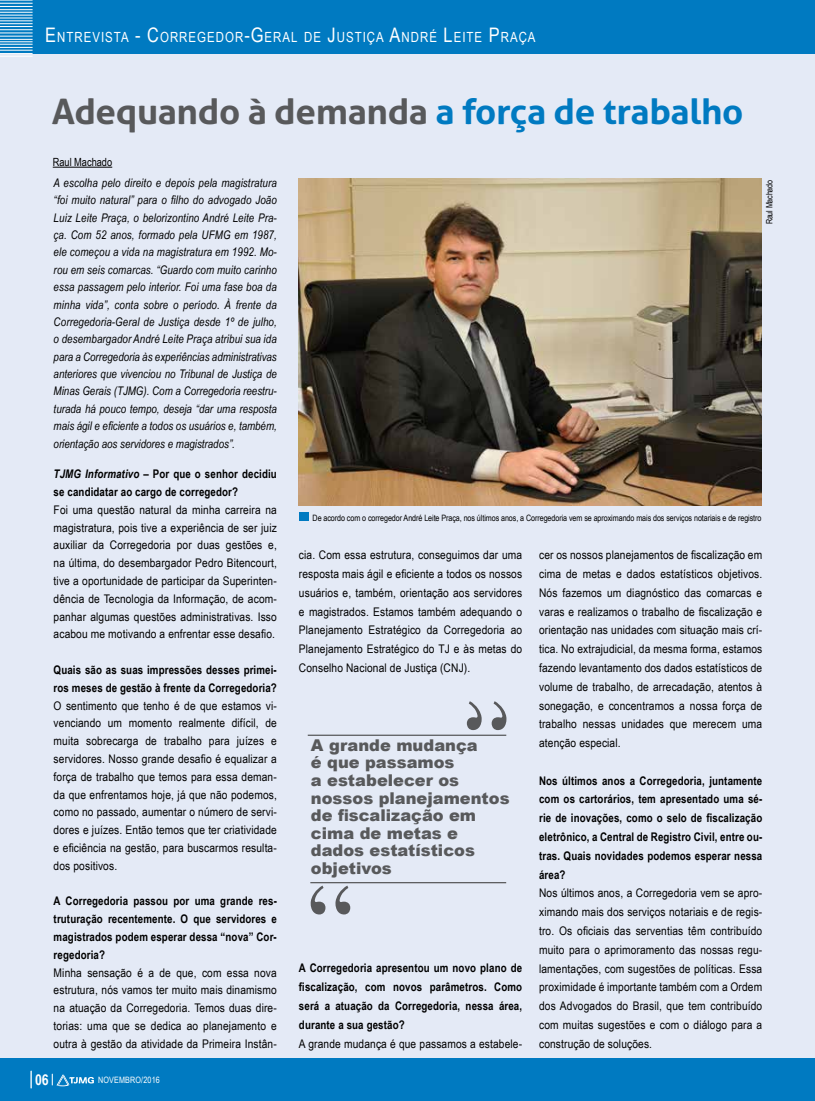
<style>
.page{position:relative;width:815px;height:1101px;background:#fff}
.page>*{position:absolute;margin:0;border:0;box-sizing:border-box;transform-origin:0 0}
.t1{font:700 35px "Aller";letter-spacing:-.01em;color:#58595b;scale:1.05 1}
.t2{font:900 16.25px/17.5px "Arial";color:#58595b}
.t3{font:700 15px "Arial Narrow";color:#fff}
.t4{font:14px "Arial Narrow";letter-spacing:.07em;color:#fff}
.t5{font:11.88px/17.8px "Arial Narrow";letter-spacing:.01em;color:#000;text-align:justify;scale:1.05 1}
.t6{font:italic 11.88px/17.4px "Arial Narrow";color:#000;text-align:justify}
.t7{font:700 11.88px/17.8px "Arial Narrow";letter-spacing:.01em;color:#000;text-align:justify}
.t8{font:11.25px "Arial Narrow";color:#000}
.t9{font:8.75px "Arial Narrow";letter-spacing:-.01em;color:#000}
.t10{font:8.75px "Arial Narrow";letter-spacing:.02em;color:#fff}
.s1{font-size:20px}
.s2{color:#007ac1}
.s3{font-style:italic}
</style>
<div class="page">
<div style="left:0;top:1057px;width:815px;height:43px;background:#007ac1"></div>
<div style="left:0;top:40px;width:815px;height:1017px;background:#e4eaf6"></div>
<div style="left:0;top:0;width:815px;height:53px;background:#007ac1"></div>
<hr style="left:0;top:0;width:33px;height:1px;background:#fff">
<hr style="left:0;top:3px;width:33px;height:1px;background:#fff">
<hr style="left:0;top:6px;width:33px;height:1px;background:#fff">
<hr style="left:0;top:9px;width:33px;height:1px;background:#fff">
<hr style="left:0;top:12px;width:33px;height:1px;background:#fff">
<hr style="left:0;top:15px;width:33px;height:1px;background:#fff">
<hr style="left:0;top:18px;width:33px;height:1px;background:#fff">
<hr style="left:0;top:21px;width:33px;height:1px;background:#fff">
<hr style="left:0;top:23px;width:33px;height:1px;background:#fff">
<hr style="left:0;top:26px;width:33px;height:1px;background:#fff">
<hr style="left:0;top:29px;width:33px;height:1px;background:#fff">
<hr style="left:0;top:33px;width:33px;height:1px;background:#fff">
<hr style="left:0;top:36px;width:33px;height:1px;background:#fff">
<hr style="left:0;top:39px;width:33px;height:1px;background:#fff">
<hr style="left:0;top:41px;width:33px;height:1px;background:#fff">
<hr style="left:0;top:44px;width:33px;height:1px;background:#fff">
<hr style="left:0;top:47px;width:33px;height:1px;background:#fff">
<hr style="left:0;top:50px;width:33px;height:1px;background:#fff">
<hr style="left:0;top:53px;width:33px;height:1px;background:#fff">
<hr style="left:0;top:56px;width:33px;height:1px;background:#fff">
<img style="left:299px;top:179px;width:462px;height:326px">
<hr style="left:310px;top:881px;width:196px;height:2px;background:#58595b">
<hr style="left:308px;top:734px;width:198px;height:1px;background:#58595b">
<svg style="left:467px;top:701px;width:39px;height:29px"></svg>
<svg style="left:311px;top:885px;width:39px;height:29px"></svg>
<hr style="left:53px;top:167px;width:59px;height:1px;background:#000">
<svg style="left:30px;top:1070px;width:2px;height:18px"></svg>
<svg style="left:52px;top:1073px;width:42px;height:13px"></svg>
<div style="left:299px;top:512px;width:9px;height:9px;background:#007ac1"></div>
<p class="t4" style="left:45px;top:27px;width:492px"><span class="s1">E</span>NTREVISTA <span class="s1">- C</span>ORREGEDOR<span class="s1">-G</span>ERAL DE <span class="s1">J</span>USTIÇA <span class="s1">A</span>NDRÉ <span class="s1">L</span>EITE <span class="s1">P</span>RAÇA</p>
<h1 class="t1" style="left:52px;top:90px;width:660px">Adequando à demanda <span class="s2">a força de trabalho</span></h1>
<p class="t8" style="left:53px;top:154px;width:61px">Raul Machado</p>
<p class="t6" style="left:54px;top:174px;width:225px">A escolha pelo direito e depois pela magistratura “foi muito natural” para o filho do advogado João Luiz Leite Praça, o belorizontino André Leite Pra&shy;ça. Com 52 anos, formado pela UFMG em 1987, ele começou a vida na magistratura em 1992. Mo&shy;rou em seis comarcas. “Guardo com muito carinho essa passagem pelo interior. Foi uma fase boa da minha vida”, conta sobre o período. À frente da Corregedoria-Geral de Justiça desde 1º de julho, o desembargador André Leite Praça atribui sua ida para a Corregedoria às experiências administrativas anteriores que vivenciou no Tribunal de Justiça de Minas Gerais (TJMG). Com a Corregedoria reestru&shy;turada há pouco tempo, deseja “dar uma resposta mais ágil e eficiente a todos os usuários e, também, orientação aos servidores e magistrados”.</p>
<p class="t7" style="left:54px;top:464px;width:225px"><span class="s3">TJMG Informativo</span> – Por que o senhor decidiu se candidatar ao cargo de corregedor?</p>
<p class="t5" style="left:54px;top:500px;width:214px">Foi uma questão natural da minha carreira na magistratura, pois tive a experiência de ser juiz auxiliar da Corregedoria por duas gestões e, na última, do desembargador Pedro Bitencourt, tive a oportunidade de participar da Superinten&shy;dência de Tecnologia da Informação, de acom&shy;panhar algumas questões administrativas. Isso acabou me motivando a enfrentar esse desafio.</p>
<p class="t7" style="left:54px;top:660px;width:225px">Quais são as suas impressões desses primei&shy;ros meses de gestão à frente da Corregedoria?</p>
<p class="t5" style="left:54px;top:696px;width:214px">O sentimento que tenho é de que estamos vi&shy;venciando um momento realmente difícil, de muita sobrecarga de trabalho para juízes e servidores. Nosso grande desafio é equalizar a força de trabalho que temos para essa deman&shy;da que enfrentamos hoje, já que não podemos, como no passado, aumentar o número de servi&shy;dores e juízes. Então temos que ter criatividade e eficiência na gestão, para buscarmos resulta&shy;dos positivos.</p>
<p class="t7" style="left:54px;top:891px;width:225px">A Corregedoria passou por uma grande res&shy;truturação recentemente. O que servidores e magistrados podem esperar dessa “nova” Cor&shy;regedoria?</p>
<p class="t5" style="left:54px;top:962px;width:214px">Minha sensação é a de que, com essa nova estrutura, nós vamos ter muito mais dinamismo na atuação da Corregedoria. Temos duas dire&shy;torias: uma que se dedica ao planejamento e outra à gestão da atividade da Primeira Instân-</p>
<p class="t3" style="left:35px;top:1068px;width:15px">06</p>
<p class="t10" style="left:98px;top:1073px;width:63px">NOVEMBRO/2016</p>
<p class="t9" style="left:763px;top:224px;width:46px;rotate:-90deg">Raul Machado</p>
<p class="t9" style="left:313px;top:511px;width:450px">De acordo com o corregedor André Leite Praça, nos últimos anos, a Corregedoria vem se aproximando mais dos serviços notariais e de registro</p>
<p class="t5" style="left:299px;top:545px;width:214px;line-height:18.9px">cia. Com essa estrutura, conseguimos dar uma resposta mais ágil e eficiente a todos os nossos usuários e, também, orientação aos servidores e magistrados. Estamos também adequando o Planejamento Estratégico da Corregedoria ao Planejamento Estratégico do TJ e às metas do Conselho Nacional de Justiça (CNJ).</p>
<h2 class="t2" style="left:311px;top:735px;width:200px">A grande mudança<br>é que passamos<br>a estabelecer os nossos planejamentos de fiscalização em cima de metas e dados estatísticos objetivos</h2>
<p class="t7" style="left:299px;top:958px;width:225px;line-height:18.9px">A Corregedoria apresentou um novo plano de fiscalização, com novos parâmetros. Como será a atuação da Corregedoria, nessa área, durante a sua gestão?</p>
<p class="t5" style="left:299px;top:1034px;width:214px">A grande mudança é que passamos a estabele-</p>
<p class="t5" style="left:539px;top:545px;width:214px;line-height:18.8px">cer os nossos planejamentos de fiscalização em cima de metas e dados estatísticos objetivos.<br>Nós fazemos um diagnóstico das comarcas e varas e realizamos o trabalho de fiscalização e orientação nas unidades com situação mais crí&shy;tica. No extrajudicial, da mesma forma, estamos fazendo levantamento dos dados estatísticos de volume de trabalho, de arrecadação, atentos à sonegação, e concentramos a nossa força de trabalho nessas unidades que merecem uma atenção especial.</p>
<p class="t7" style="left:539px;top:770px;width:225px;line-height:18.8px">Nos últimos anos a Corregedoria, juntamente com os cartorários, tem apresentado uma sé&shy;rie de inovações, como o selo de fiscalização eletrônico, a Central de Registro Civil, entre ou&shy;tras. Quais novidades podemos esperar nessa área?</p>
<p class="t5" style="left:539px;top:883px;width:214px;line-height:18.8px">Nos últimos anos, a Corregedoria vem se apro&shy;ximando mais dos serviços notariais e de regis&shy;tro. Os oficiais das serventias têm contribuído muito para o aprimoramento das nossas regu&shy;lamentações, com sugestões de políticas. Essa proximidade é importante também com a Ordem dos Advogados do Brasil, que tem contribuído com muitas sugestões e com o diálogo para a construção de soluções.</p>
</div>
